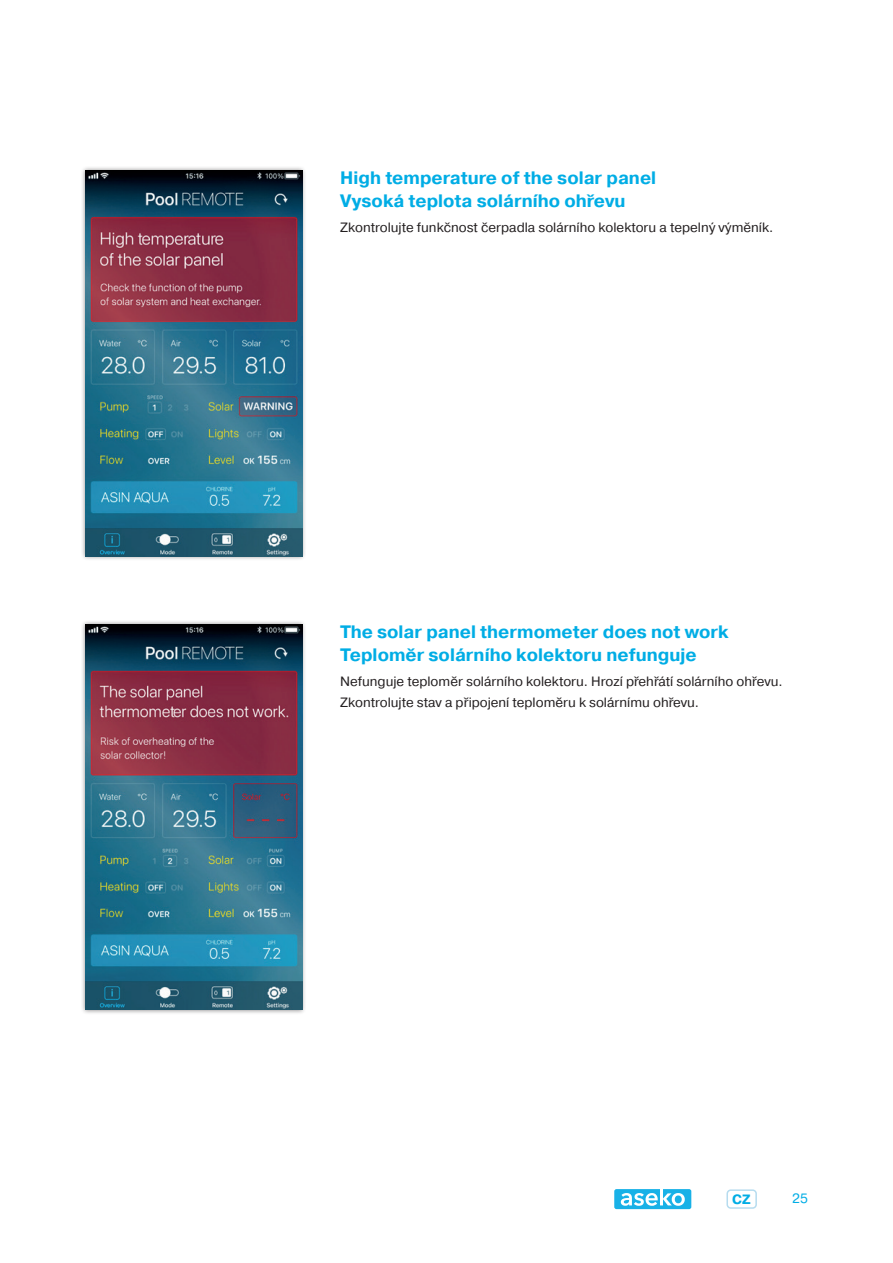
<style>
.page{position:relative;width:893px;height:1263px;background:#fff}
.page>*{position:absolute;margin:0;border:0;box-sizing:border-box;transform-origin:0 0}
.t1{font:700 18px/22.5px "Pragmatica";color:#00ade5}
.t2{font:13.5px/21px "Pragmatica";color:#231f20}
.t3{font:700 13.5px "Pragmatica";color:#00ade5}
.t4{font:13.5px "Pragmatica";color:#00ade5}
</style>
<div class="page">
<div style="left:726px;top:1189px;width:31px;height:20px;border:2px solid #b6dcef;border-radius:4px"></div>
<svg style="left:614px;top:1189px;width:77px;height:20px"></svg>
<div style="left:80px;top:619px;width:227px;height:396px;background:#231f20;opacity:.5"></div>
<img style="left:85px;top:624px;width:217px;height:386px">
<div style="left:80px;top:165px;width:227px;height:396px;background:#231f20;opacity:.5"></div>
<img style="left:85px;top:170px;width:217px;height:386px">
<h1 class="t1" style="left:340px;top:167px;width:318px">High temperature of the solar panel<br>Vysoká teplota solárního ohřevu</h1>
<p class="t2" style="left:340px;top:217px;width:435px">Zkontrolujte funkčnost čerpadla solárního kolektoru a tepelný výměník.</p>
<h1 class="t1" style="left:340px;top:621px;width:390px">The solar panel thermometer does not work<br>Teploměr solárního kolektoru nefunguje</h1>
<p class="t2" style="left:340px;top:671px;width:444px">Nefunguje teploměr solárního kolektoru. Hrozí přehřátí solárního ohřevu.<br>Zkontrolujte stav a připojení teploměru k solárnímu ohřevu.</p>
<p class="t3" style="left:732px;top:1190px;width:20px">CZ</p>
<p class="t4" style="left:792px;top:1190px;width:17px">25</p>
</div>
